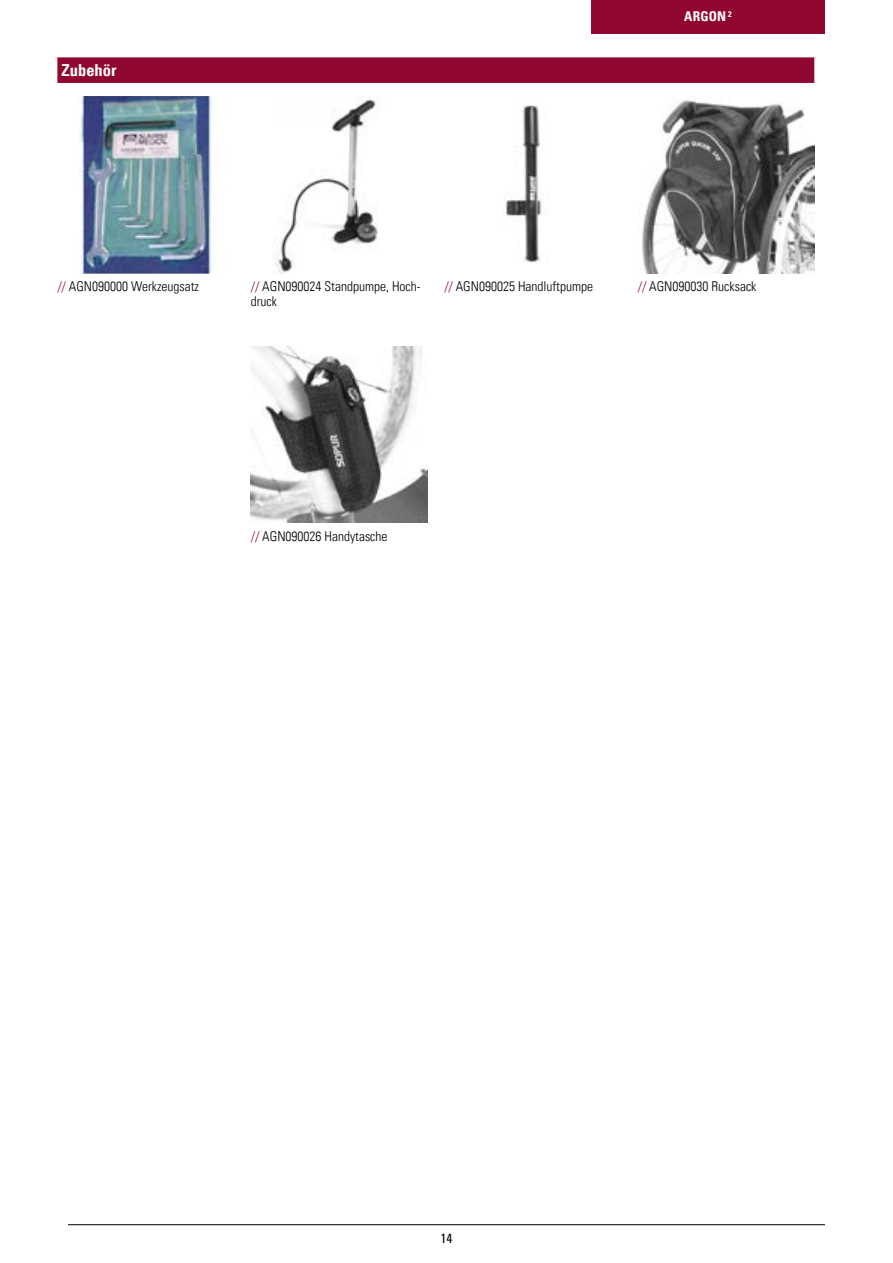
<style>
.page{position:relative;width:893px;height:1263px;background:#fff}
.page>*{position:absolute;margin:0;border:0;box-sizing:border-box;transform-origin:0 0}
.t1{font:16.5px "Univers Com 67 Bold Cond";color:#fff}
.t2{font:13.5px "Univers Com 47 Light Cond";color:#000}
.t3{font:13.5px "Univers Com 67 Bold Cond";letter-spacing:.01em;color:#fff}
.t4{font:condensed 13.5px "Univers Com 57";color:#000}
.s1{color:#900730}
</style>
<div class="page">
<img style="left:80px;top:97px;width:132px;height:176px">
<img style="left:273px;top:99px;width:106px;height:174px">
<img style="left:251px;top:346px;width:176px;height:176px">
<img style="left:642px;top:99px;width:172px;height:174px">
<img style="left:505px;top:105px;width:37px;height:158px">
<div style="left:56px;top:56px;width:760px;height:29px;background:#900730"></div>
<hr style="left:54px;top:54px;width:764px;height:3px;background:#fff">
<hr style="left:54px;top:57px;width:3px;height:26px;background:#fff">
<svg style="left:814px;top:57px;width:2px;height:26px"></svg>
<hr style="left:54px;top:83px;width:764px;height:3px;background:#fff">
<div style="left:591px;top:0;width:234px;height:34px;background:#900730"></div>
<hr style="left:68px;top:1224px;width:757px;height:1px;background:#000">
<p class="t1" style="left:62px;top:60px;width:56px">Zubehör</p>
<p class="t3" style="left:684px;top:8px;width:49px">ARGON <sup>2</sup></p>
<p class="t2" style="left:57px;top:278px;width:143px"><span class="s1">//</span> AGN090000 Werkzeugsatz</p>
<p class="t2" style="left:251px;top:278px;width:171px"><span class="s1">//</span> AGN090024 Standpumpe, Hoch-</p>
<p class="t2" style="left:444px;top:278px;width:150px"><span class="s1">//</span> AGN090025 Handluftpumpe</p>
<p class="t2" style="left:251px;top:293px;width:28px">druck</p>
<p class="t2" style="left:638px;top:278px;width:120px"><span class="s1">//</span> AGN090030 Rucksack</p>
<p class="t2" style="left:251px;top:528px;width:138px"><span class="s1">//</span> AGN090026 Handytasche</p>
<p class="t4" style="left:440px;top:1229px;width:13px">14</p>
</div>
